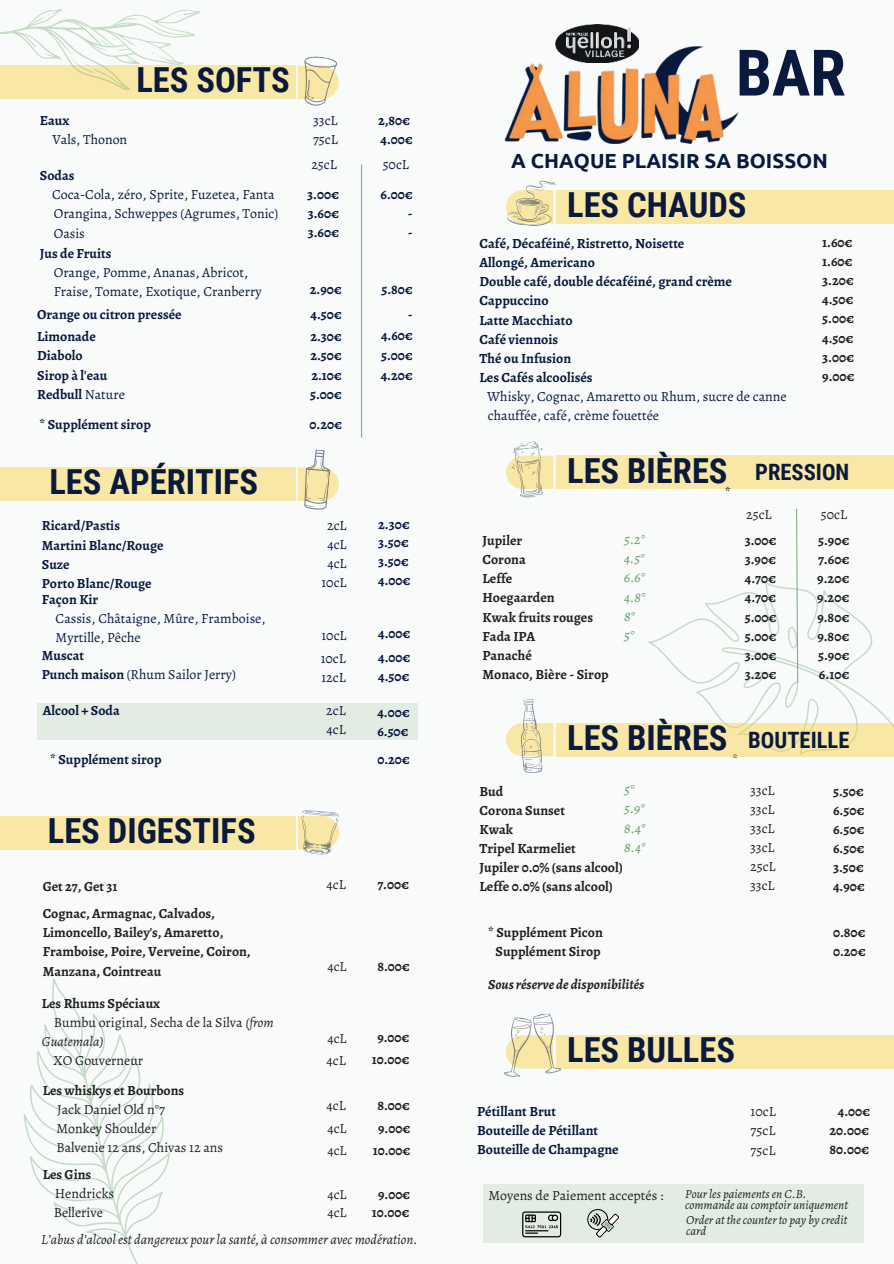
<style>
.page{position:relative;width:894px;height:1264px;background:#fff}
.page>*{position:absolute;margin:0;border:0;box-sizing:border-box;transform-origin:0 0}
.t1{font:700 64.2px "Roboto Condensed";color:#091a3e}
.t2{font:700 34.5px "Roboto Condensed";color:#091a3e}
.t3{font:700 20.4px "Ubuntu";color:#091a3e}
.t4{font:700 13.95px/19.2px "Alegreya";color:#1f2124}
.t5{font:700 13.95px/19.2px "Alegreya";color:#091a3e}
.t6{font:13.95px/19.2px "Alegreya";color:#091a3e}
.t7{font:13.95px/19.2px "Alegreya";color:#1f2124}
.t8{font:italic 13.95px "Alegreya";color:#1f2124}
.t9{font:italic 13.95px/19.2px "Alegreya";color:#62a266}
.t10{font:italic 700 13.95px "Alegreya";color:#1f2124}
.t11{font:italic 12.45px/10.4px "Alegreya";color:#1f2124}
.s1{font-weight:400}
.s2{font-style:italic}
.s3{font-size:22.5px}
</style>
<div class="page">
<div style="left:0;top:0;width:893px;height:1263px;background:#f9fafa"></div>
<img style="left:504px;top:41px;width:235px;height:103px">
<div style="left:37px;top:703px;width:380px;height:37px;background:#e2ece3"></div>
<div style="left:556px;top:1035px;width:337px;height:33px;background:#f9e7a5"></div>
<div style="left:483px;top:1184px;width:379px;height:58px;background:#e2ece3"></div>
<svg style="left:522px;top:1211px;width:39px;height:26px"></svg>
<svg style="left:648px;top:508px;width:243px;height:214px"></svg>
<svg style="left:587px;top:1209px;width:32px;height:28px"></svg>
<img style="left:555px;top:25px;width:83px;height:38px">
<svg style="left:24px;top:978px;width:146px;height:285px"></svg>
<div style="left:0;top:66px;width:295px;height:33px;background:#f9e7a5"></div>
<svg style="left:297px;top:56px;width:41px;height:50px"></svg>
<div style="left:0;top:467px;width:295px;height:34px;background:#f9e7a5"></div>
<svg style="left:297px;top:449px;width:41px;height:61px"></svg>
<div style="left:0;top:816px;width:295px;height:33px;background:#f9e7a5"></div>
<svg style="left:298px;top:810px;width:41px;height:44px"></svg>
<div style="left:556px;top:456px;width:337px;height:33px;background:#f9e7a5"></div>
<svg style="left:506px;top:441px;width:47px;height:56px"></svg>
<svg style="left:504px;top:1013px;width:57px;height:64px"></svg>
<hr style="left:361px;top:165px;width:1px;height:272px;background:#62a266">
<div style="left:556px;top:722px;width:337px;height:34px;background:#f9e7a5"></div>
<svg style="left:506px;top:699px;width:47px;height:73px"></svg>
<svg style="left:0;top:9px;width:200px;height:81px"></svg>
<div style="left:556px;top:190px;width:337px;height:33px;background:#f9e7a5"></div>
<svg style="left:506px;top:180px;width:51px;height:46px"></svg>
<p class="t5" style="left:40px;top:110px;width:31px">Eaux</p>
<p class="t6" style="left:52px;top:129px;width:76px">Vals, Thonon</p>
<h2 class="t2" style="left:136px;top:56px;width:155px">LES SOFTS</h2>
<p class="t5" style="left:40px;top:166px;width:36px">Sodas</p>
<p class="t6" style="left:52px;top:185px;width:228px">Coca-Cola, zéro, Sprite, Fuzetea, Fanta<br>Orangina, Schweppes (Agrumes, Tonic)<br>Oasis</p>
<p class="t5" style="left:40px;top:243px;width:73px">Jus de Fruits</p>
<p class="t6" style="left:54px;top:262px;width:209px">Orange, Pomme, Ananas, Abricot,<br>Fraise, Tomate, Exotique, Cranberry</p>
<p class="t5" style="left:37px;top:326px;width:89px">Limonade<br>Diabolo<br>Sirop à l'eau<br>Redbull <span class="s1">Nature</span></p>
<p class="t5" style="left:40px;top:415px;width:113px">* Supplément sirop</p>
<p class="t5" style="left:37px;top:305px;width:146px">Orange ou citron pressée</p>
<h2 class="t2" style="left:49px;top:458px;width:210px">LES APÉRITIFS</h2>
<p class="t5" style="left:42px;top:516px;width:123px">Ricard/Pastis<br>Martini Blanc/Rouge<br>Suze<br>Porto Blanc/Rouge</p>
<p class="t5" style="left:42px;top:589px;width:58px">Façon Kir</p>
<p class="t6" style="left:56px;top:608px;width:211px">Cassis, Châtaigne, Mûre, Framboise,<br>Myrtille, Pêche</p>
<p class="t5" style="left:42px;top:645px;width:195px">Muscat<br>Punch maison <span class="s1">(Rhum Sailor Jerry)</span></p>
<p class="t5" style="left:43px;top:701px;width:79px">Alcool + Soda</p>
<p class="t6" style="left:313px;top:110px;width:26px">33cL<br>75cL</p>
<p class="t5" style="left:378px;top:110px;width:36px">2,80€<br>4.00€</p>
<p class="t6" style="left:311px;top:154px;width:27px">25cL</p>
<p class="t6" style="left:382px;top:154px;width:28px">50cL</p>
<p class="t5" style="left:307px;top:184px;width:33px;text-align:justify">3.00€ 3.60€ 3.60€</p>
<p class="t5" style="left:408px;top:184px;width:6px;text-align:justify;text-indent:-27px">6.00€ - -</p>
<p class="t5" style="left:310px;top:276px;width:33px;line-height:25.3px">2.90€<br>4.50€</p>
<p class="t5" style="left:310px;top:326px;width:33px;text-align:justify">2.30€ 2.50€ 2.10€ 5.00€</p>
<p class="t5" style="left:309px;top:415px;width:34px">0.20€</p>
<p class="t5" style="left:381px;top:276px;width:33px;line-height:25.3px;text-align:right">5.80€ -</p>
<p class="t5" style="left:380px;top:325px;width:34px;line-height:19.8px;text-align:justify">4.60€ 5.00€ 4.20€</p>
<p class="t6" style="left:321px;top:515px;width:27px;text-align:center">2cL<br>4cL<br>4cL<br>10cL</p>
<p class="t6" style="left:321px;top:625px;width:27px">10cL</p>
<p class="t6" style="left:320px;top:648px;width:27px">10cL<br>12cL</p>
<p class="t6" style="left:326px;top:700px;width:21px">2cL<br>4cL</p>
<p class="t5" style="left:378px;top:514px;width:34px;line-height:18.6px;text-align:justify">2.30€ 3.50€ 3.50€ 4.00€</p>
<p class="t5" style="left:378px;top:621px;width:34px;line-height:23.7px">4.00€<br>4.00€</p>
<p class="t5" style="left:378px;top:666px;width:33px">4.50€</p>
<p class="t5" style="left:377px;top:702px;width:34px">4.00€<br>6.50€</p>
<p class="t5" style="left:50px;top:749px;width:113px">* Supplément sirop</p>
<p class="t5" style="left:377px;top:749px;width:34px">0.20€</p>
<h2 class="t2" style="left:48px;top:806px;width:209px">LES DIGESTIFS</h2>
<p class="t4" style="left:43px;top:876px;width:76px">Get 27, Get 31</p>
<p class="t4" style="left:43px;top:903px;width:209px">Cognac, Armagnac, Calvados,<br>Limoncello, Bailey's, Amaretto,<br>Framboise, Poire, Verveine, Coiron,<br>Manzana, Cointreau</p>
<p class="t4" style="left:42px;top:993px;width:120px">Les Rhums Spéciaux</p>
<p class="t7" style="left:54px;top:1012px;width:221px">Bumbu original, Secha de la Silva <span class="s2">(from</span></p>
<p class="t8" style="left:42px;top:1032px;width:63px">Guatemala)</p>
<p class="t7" style="left:54px;top:1050px;width:91px">XO Gouverneur</p>
<p class="t4" style="left:43px;top:1080px;width:143px">Les whiskys et Bourbons</p>
<p class="t7" style="left:56px;top:1099px;width:168px">Jack Daniel Old n°7<br>Monkey Shoulder<br>Balvenie 12 ans, Chivas 12 ans</p>
<p class="t4" style="left:43px;top:1164px;width:50px">Les Gins</p>
<p class="t7" style="left:54px;top:1183px;width:62px">Hendricks<br>Bellerive</p>
<p class="t7" style="left:326px;top:875px;width:21px">4cL</p>
<p class="t4" style="left:377px;top:874px;width:33px">7.00€</p>
<p class="t7" style="left:327px;top:956px;width:21px">4cL</p>
<p class="t7" style="left:327px;top:1028px;width:21px">4cL</p>
<p class="t4" style="left:377px;top:956px;width:34px">8.00€</p>
<p class="t4" style="left:377px;top:1027px;width:34px">9.00€</p>
<p class="t7" style="left:326px;top:1050px;width:21px">4cL</p>
<p class="t4" style="left:371px;top:1049px;width:39px">10.00€</p>
<p class="t7" style="left:326px;top:1096px;width:21px">4cL</p>
<p class="t4" style="left:377px;top:1095px;width:34px">8.00€</p>
<p class="t7" style="left:327px;top:1118px;width:21px">4cL</p>
<p class="t4" style="left:378px;top:1118px;width:34px">9.00€</p>
<p class="t7" style="left:327px;top:1140px;width:21px">4cL</p>
<p class="t4" style="left:372px;top:1140px;width:39px">10.00€</p>
<p class="t7" style="left:327px;top:1184px;width:21px">4cL</p>
<p class="t4" style="left:378px;top:1184px;width:34px">9.00€</p>
<p class="t7" style="left:327px;top:1203px;width:21px">4cL</p>
<p class="t4" style="left:371px;top:1202px;width:39px">10.00€</p>
<p class="t8" style="left:41px;top:1229px;width:378px">L’abus d’alcool est dangereux pour la santé, à consommer avec modération.</p>
<h1 class="t1" style="left:735px;top:28px;width:111px">BAR</h1>
<h3 class="t3" style="left:511px;top:149px;width:318px">A CHAQUE PLAISIR SA BOISSON</h3>
<h2 class="t2" style="left:567px;top:180px;width:181px">LES CHAUDS</h2>
<p class="t5" style="left:479px;top:233px;width:254px">Café, Décaféiné, Ristretto, Noisette<br>Allongé, Americano<br>Double café, double décaféiné, grand crème<br>Cappuccino<br>Latte Macchiato<br>Café viennois<br>Thé ou Infusion<br>Les Cafés alcoolisés</p>
<p class="t6" style="left:487px;top:387px;width:301px">Whisky, Cognac, Amaretto ou Rhum, sucre de canne chauffée, café, crème fouettée</p>
<p class="t4" style="left:822px;top:232px;width:34px">1.60€<br>1.60€<br>3.20€<br>4.50€<br>5.00€<br>4.50€<br>3.00€<br>9.00€</p>
<h2 class="t2" style="left:567px;top:446px;width:284px">LES BIÈRES <span class="s3">PRESSION</span></h2>
<p class="t7" style="left:820px;top:504px;width:28px">50cL</p>
<p class="t7" style="left:724px;top:482px;width:8px">*</p>
<p class="t7" style="left:745px;top:504px;width:27px">25cL</p>
<p class="t4" style="left:482px;top:530px;width:128px">Jupiler<br>Corona<br>Leffe<br>Hoegaarden<br>Kwak fruits rouges<br>Fada IPA<br>Panaché<br>Monaco, Bière - Sirop</p>
<p class="t9" style="left:624px;top:529px;width:22px">5.2°<br>4.5°<br>6.6°<br>4.8°<br>8°<br>5°</p>
<p class="t4" style="left:744px;top:530px;width:33px;text-align:justify">3.00€ 3.90€ 4.70€ 4.70€ 5.00€ 5.00€ 3.00€ 3.20€</p>
<p class="t4" style="left:817px;top:530px;width:34px;text-align:justify">5.90€ 7.60€ 9.20€ 9.20€ 9.80€ 9.80€ 5.90€ 6.10€</p>
<h2 class="t2" style="left:567px;top:713px;width:284px">LES BIÈRES <span class="s3">BOUTEILLE</span></h2>
<p class="t7" style="left:732px;top:750px;width:8px">*</p>
<p class="t4" style="left:479px;top:781px;width:145px">Bud<br>Corona Sunset<br>Kwak<br>Tripel Karmeliet<br>Jupiler 0.0% (sans alcool)<br>Leffe 0.0% (sans alcool)</p>
<p class="t4" style="left:832px;top:781px;width:33px;text-align:justify">5.50€ 6.50€ 6.50€ 6.50€ 3.50€ 4.90€</p>
<p class="t9" style="left:624px;top:779px;width:22px">5°<br>5.9°<br>8.4°<br>8.4°</p>
<p class="t7" style="left:749px;top:780px;width:27px;text-align:justify">33cL 33cL 33cL 33cL 25cL 33cL</p>
<p class="t4" style="left:488px;top:922px;width:116px;text-align:center">* Supplément Picon<br>Supplément Sirop</p>
<p class="t10" style="left:488px;top:974px;width:158px">Sous réserve de disponibilités</p>
<h2 class="t2" style="left:567px;top:1025px;width:169px">LES BULLES</h2>
<p class="t4" style="left:832px;top:922px;width:34px">0.80€<br>0.20€</p>
<p class="t5" style="left:477px;top:1101px;width:143px">Pétillant Brut<br>Bouteille de Pétillant<br>Bouteille de Champagne</p>
<p class="t7" style="left:750px;top:1101px;width:27px;text-align:justify">10cL 75cL 75cL</p>
<p class="t4" style="left:829px;top:1101px;width:42px;text-align:center">4.00€<br>20.00€<br>80.00€</p>
<p class="t7" style="left:488px;top:1185px;width:176px">Moyens de Paiement acceptés :</p>
<p class="t11" style="left:685px;top:1188px;width:164px">Pour les paiements en C.B. commande au comptoir uniquement</p>
<p class="t11" style="left:686px;top:1214px;width:162px">Order at the counter to pay by credit card</p>
</div>
